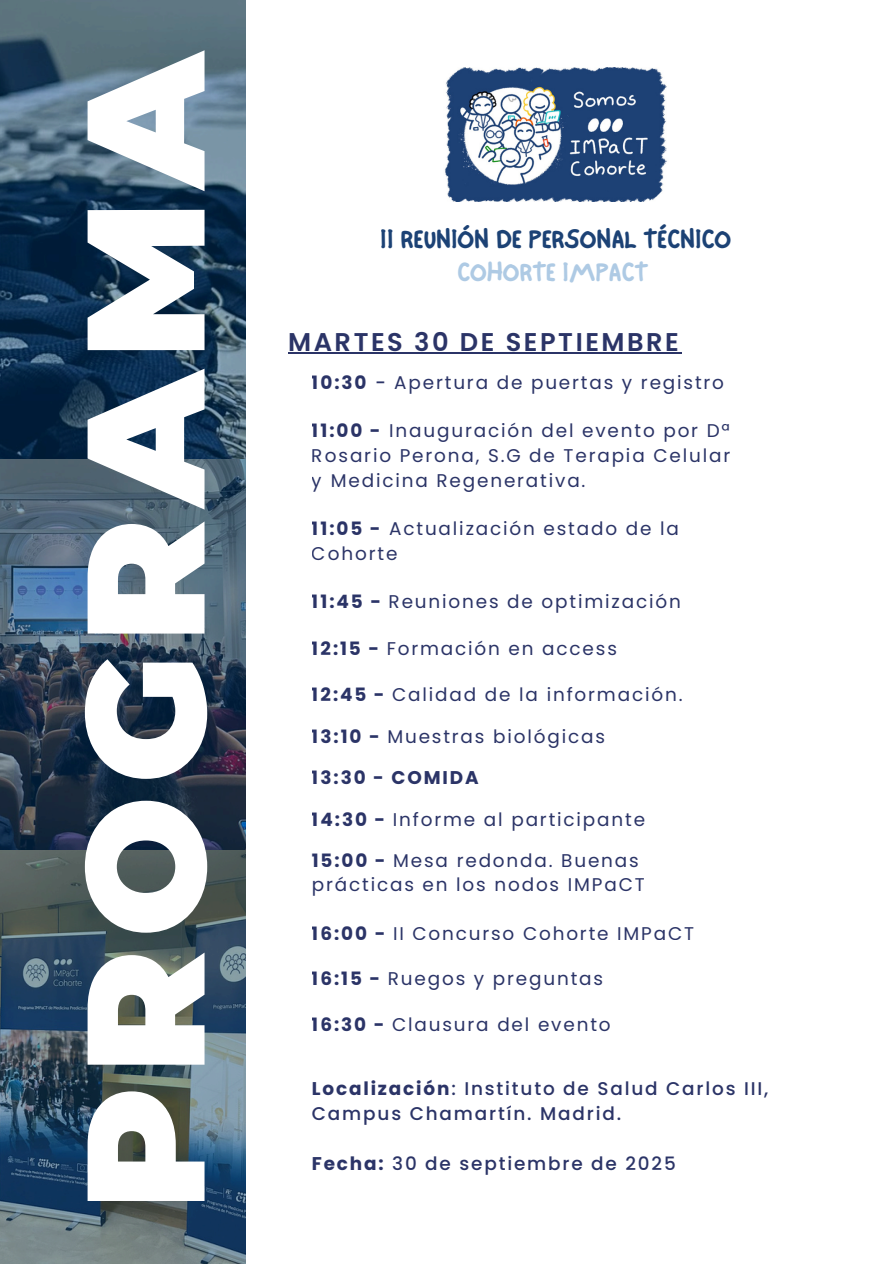
<style>
.page{position:relative;width:894px;height:1264px;background:#fff}
.page>*{position:absolute;margin:0;border:0;box-sizing:border-box;transform-origin:0 0}
.t1{font:900 166.95px "Montserrat";letter-spacing:.075em;color:#fff}
.t2{font:27.45px/26.5px "NF One Little Font Bold";color:#1c4275;text-align:center}
.t3{font:27.3px "NF One Little Font Bold";color:#aecae4}
.t4{font:600 25.65px "Poppins";letter-spacing:.1em;color:#2b3467}
.t5{font:18.45px/25.2px "Poppins";letter-spacing:.1em;color:#2b3467}
.t6{font:500 18.45px/24.8px "Poppins";letter-spacing:.1em;color:#2b3467}
.t7{font:700 18.45px "Poppins";letter-spacing:.1em;color:#2b3467}
.s1{font-weight:700}
.s2{font-weight:500}
</style>
<div class="page">
<svg style="left:0;top:0;width:245px;height:1263px;background:#385063"></svg>
<hr style="left:288px;top:352px;width:393px;height:2px;background:#2b3467">
<img style="left:444px;top:68px;width:223px;height:134px">
<h1 class="t1" style="left:43px;top:1210px;width:1164px;rotate:-90deg">PROGRAMA</h1>
<h2 class="t2" style="left:380px;top:225px;width:352px">II REUNIÓN DE PERSONAL TÉCNICO<br>COHORTE IMPACT</h2>
<h3 class="t3" style="left:457px;top:255px;width:192px">COHORTE IMPACT</h3>
<h3 class="t4" style="left:288px;top:323px;width:392px">MARTES 30 DE SEPTIEMBRE</h3>
<p class="t5" style="left:312px;top:370px;width:413px"><span class="s1">10:30</span> <span class="s2">-</span> Apertura de puertas y registro</p>
<p class="t5" style="left:312px;top:417px;width:420px;text-align:justify"><span class="s1">11:00 -</span> Inauguración del evento por Dª Rosario Perona, S.G de Terapia Celular y Medicina Regenerativa.</p>
<p class="t5" style="left:312px;top:515px;width:368px"><span class="s1">11:05 -</span> Actualización estado de la<br>Cohorte</p>
<p class="t5" style="left:312px;top:588px;width:370px"><span class="s1">11:45 -</span> Reuniones de optimización</p>
<p class="t5" style="left:312px;top:636px;width:306px"><span class="s1">12:15 -</span> Formación en access</p>
<p class="t5" style="left:312px;top:682px;width:372px"><span class="s1">12:45 -</span> Calidad de la información.</p>
<p class="t5" style="left:312px;top:723px;width:294px"><span class="s1">13:10 -</span> Muestras biológicas</p>
<p class="t7" style="left:312px;top:765px;width:168px">13:30 - COMIDA</p>
<p class="t5" style="left:312px;top:807px;width:334px"><span class="s1">14:30 -</span> Informe al participante</p>
<p class="t5" style="left:312px;top:847px;width:334px;line-height:24.8px"><span class="s1">15:00 -</span> Mesa redonda. Buenas prácticas en los nodos IMPaCT</p>
<p class="t5" style="left:312px;top:920px;width:383px"><span class="s1">16:00 -</span> II Concurso Cohorte IMPaCT</p>
<p class="t5" style="left:312px;top:965px;width:293px"><span class="s1">16:15 -</span> Ruegos y preguntas</p>
<p class="t5" style="left:312px;top:1011px;width:300px"><span class="s1">16:30 -</span> Clausura del evento</p>
<p class="t6" style="left:312px;top:1076px;width:458px"><span class="s1">Localización</span>: Instituto de Salud Carlos III,<br>Campus Chamartín. Madrid.</p>
<p class="t6" style="left:312px;top:1150px;width:365px"><span class="s1">Fecha:</span> 30 de septiembre de 2025</p>
</div>
